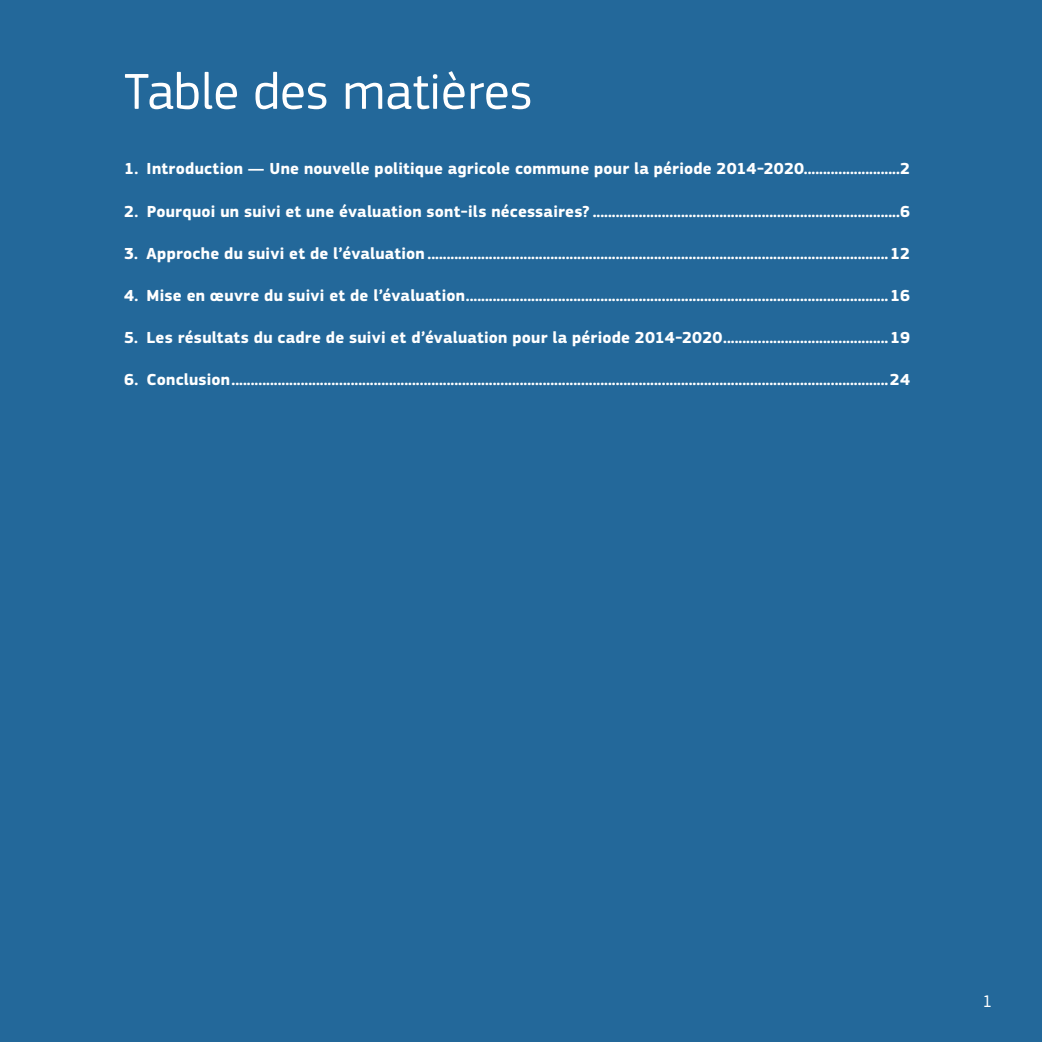
<style>
.page{position:relative;width:1042px;height:1042px;background:#23689a}
.page>*{position:absolute;margin:0;border:0;box-sizing:border-box;transform-origin:0 0}
.TOC_Title{font:52.5px "EC Square Sans Pro";color:#fff}
.TOC_Title-2{font:17.5px "EC Square Sans Pro";color:#fff}
.TOC_1{font:700 16.62px "EC Square Sans Pro";letter-spacing:.015em;color:#fff}
</style>
<div class="page">
<p class="TOC_Title" style="left:124px;top:61px;width:410px">Table des matières</p>
<p class="TOC_1" style="left:124px;top:159px;width:787px">1. Introduction — Une nouvelle politique agricole commune pour la période 2014-2020.........................2</p>
<p class="TOC_1" style="left:124px;top:201px;width:787px">2. Pourquoi un suivi et une évaluation sont‑ils nécessaires? ................................................................................6</p>
<p class="TOC_1" style="left:124px;top:243px;width:787px">3. Approche du suivi et de l’évaluation ........................................................................................................................12</p>
<p class="TOC_1" style="left:124px;top:285px;width:787px">4. Mise en œuvre du suivi et de l’évaluation..............................................................................................................16</p>
<p class="TOC_1" style="left:124px;top:327px;width:787px">5. Les résultats du cadre de suivi et d’évaluation pour la période 2014-2020...........................................19</p>
<p class="TOC_1" style="left:124px;top:369px;width:787px">6. Conclusion...........................................................................................................................................................................24</p>
<p class="TOC_Title-2" style="left:982px;top:991px;width:11px">1</p>
</div>
